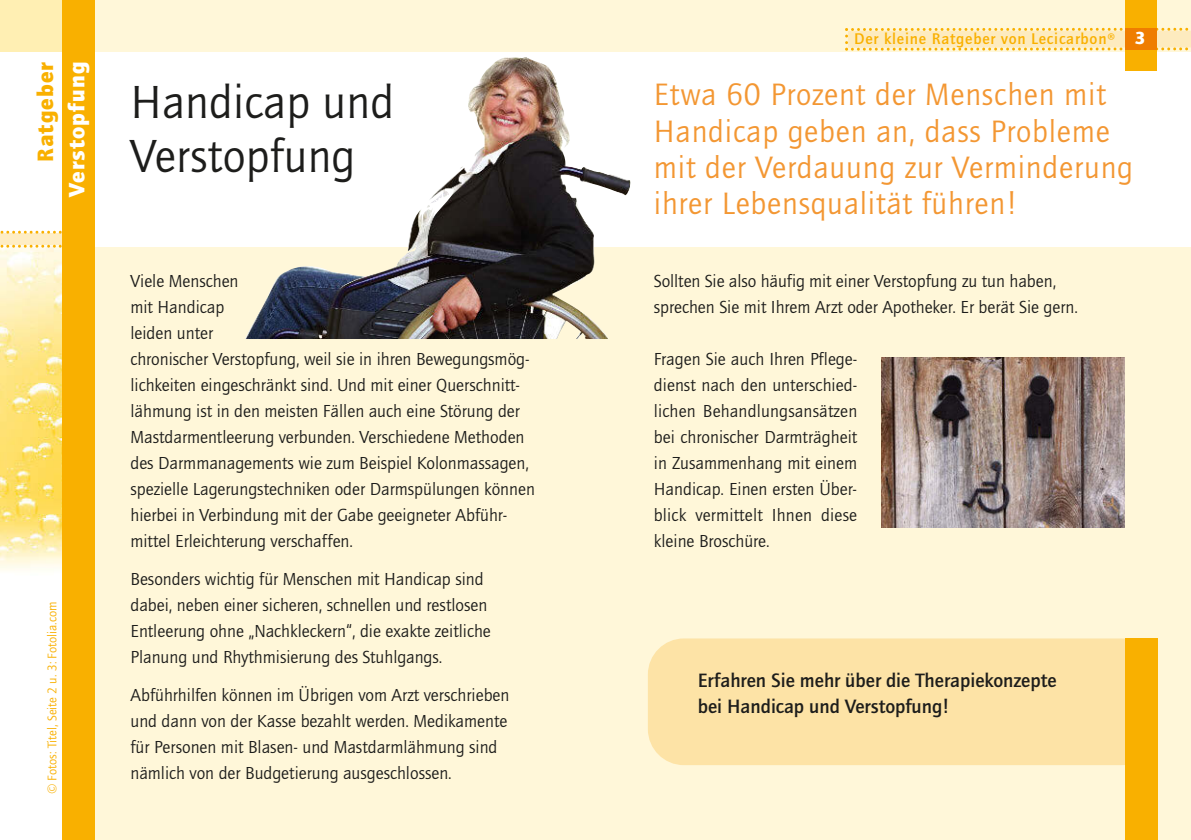
<style>
.page{position:relative;width:1191px;height:840px;background:#fff}
.page>*{position:absolute;margin:0;border:0;box-sizing:border-box;transform-origin:0 0}
.t1{font:48px/54px "Quay Sans";letter-spacing:.005em;color:#1d1d1b}
.t2{font:32px/36px "Quay Sans";letter-spacing:.025em;color:#f39733}
.t3{font:900 23px "Quay Sans";letter-spacing:.05em;color:#fff}
.t4{font:900 23px "Quay Sans";letter-spacing:.05em;color:#f9b000}
.t5{font:500 20px/26px "Quay Sans";color:#1d1d1b}
.t6{font:18px/26px "Quay Sans";color:#1d1d1b}
.t7{font:500 16px "Quay Sans";letter-spacing:.05em;color:#f9b000}
.t8{font:13px "Quay Sans";color:#f9b000}
.s1{font-weight:900;font-size:18px;color:#fff}
</style>
<div class="page">
<img style="left:0;top:247px;width:62px;height:324px">
<svg style="left:0;top:230px;width:62px;height:17px"></svg>
<div style="left:0;top:0;width:72px;height:51px;background:#ffefb3"></div>
<div style="left:94px;top:0;width:1097px;height:51px;background:#fff7d9"></div>
<div style="left:91px;top:247px;width:1100px;height:592px;background:#fff7d9"></div>
<svg style="left:845px;top:28px;width:346px;height:23px;background:#fce7b1"></svg>
<div style="left:62px;top:0;width:33px;height:839px;background:#f9b000"></div>
<div style="left:648px;top:638px;width:509px;height:126px;background:#fde3a6;border-radius:36px"></div>
<div style="left:1125px;top:638px;width:32px;height:201px;background:#f9b000"></div>
<div style="left:1125px;top:0;width:31px;height:71px;background:#f9b000"></div>
<div style="left:1125px;top:28px;width:31px;height:22px;background:#ef7d00"></div>
<img style="left:245px;top:57px;width:386px;height:282px">
<img style="left:881px;top:357px;width:243px;height:170px">
<p class="t4" style="left:32px;top:162px;width:101px;rotate:-90deg">Ratgeber</p>
<p class="t3" style="left:63px;top:197px;width:137px;rotate:-90deg">Verstopfung</p>
<p class="t8" style="left:45px;top:794px;width:194px;rotate:-90deg">© Fotos: Titel, Seite 2 u. 3: Fotolia.com</p>
<h1 class="t1" style="left:130px;top:74px;width:265px">Handicap und<br>Verstopfung</h1>
<p class="t6" style="left:130px;top:267px;width:406px">Viele Menschen<br>mit Handicap<br>leiden unter<br>chronischer Verstopfung, weil sie in ihren Bewegungsmög&shy;lichkeiten eingeschränkt sind. Und mit einer Querschnitt&shy;lähmung ist in den meisten Fällen auch eine Störung der Mastdarmentleerung verbunden. Verschiedene Methoden des Darmmanagements wie zum Beispiel Kolonmassagen, spezielle Lagerungstechniken oder Darmspülungen können hierbei in Verbindung mit der Gabe geeigneter Abführ&shy;mittel Erleichterung verschaffen.</p>
<p class="t6" style="left:130px;top:565px;width:362px">Besonders wichtig für Menschen mit Handicap sind dabei, neben einer sicheren, schnellen und restlosen Entleerung ohne „Nachkleckern“, die exakte zeitliche Planung und Rhythmisierung des Stuhlgangs.</p>
<p class="t6" style="left:130px;top:681px;width:380px">Abführhilfen können im Übrigen vom Arzt verschrieben und dann von der Kasse bezahlt werden. Medikamente für Personen mit Blasen- und Mastdarmlähmung sind nämlich von der Budgetierung ausgeschlossen.</p>
<p class="t7" style="left:854px;top:30px;width:293px">Der kleine Ratgeber von Lecicarbon® <span class="s1">3</span></p>
<h2 class="t2" style="left:654px;top:76px;width:481px">Etwa 60 Prozent der Menschen mit<br>Handicap geben an, dass Probleme mit der Verdauung zur Verminderung ihrer Lebensqualität führen!</h2>
<p class="t6" style="left:654px;top:267px;width:425px">Sollten Sie also häufig mit einer Verstopfung zu tun haben, sprechen Sie mit Ihrem Arzt oder Apotheker. Er berät Sie gern.</p>
<p class="t6" style="left:654px;top:345px;width:205px;text-align:justify">Fragen Sie auch Ihren Pflege&shy;dienst nach den unterschied&shy;lichen Behandlungsansätzen bei chronischer Darmträgheit in Zusammenhang mit einem Handicap. Einen ersten Über&shy;blick vermittelt Ihnen diese kleine Broschüre.</p>
<p class="t5" style="left:697px;top:666px;width:360px">Erfahren Sie mehr über die Therapiekonzepte bei Handicap und Verstopfung!</p>
</div>
